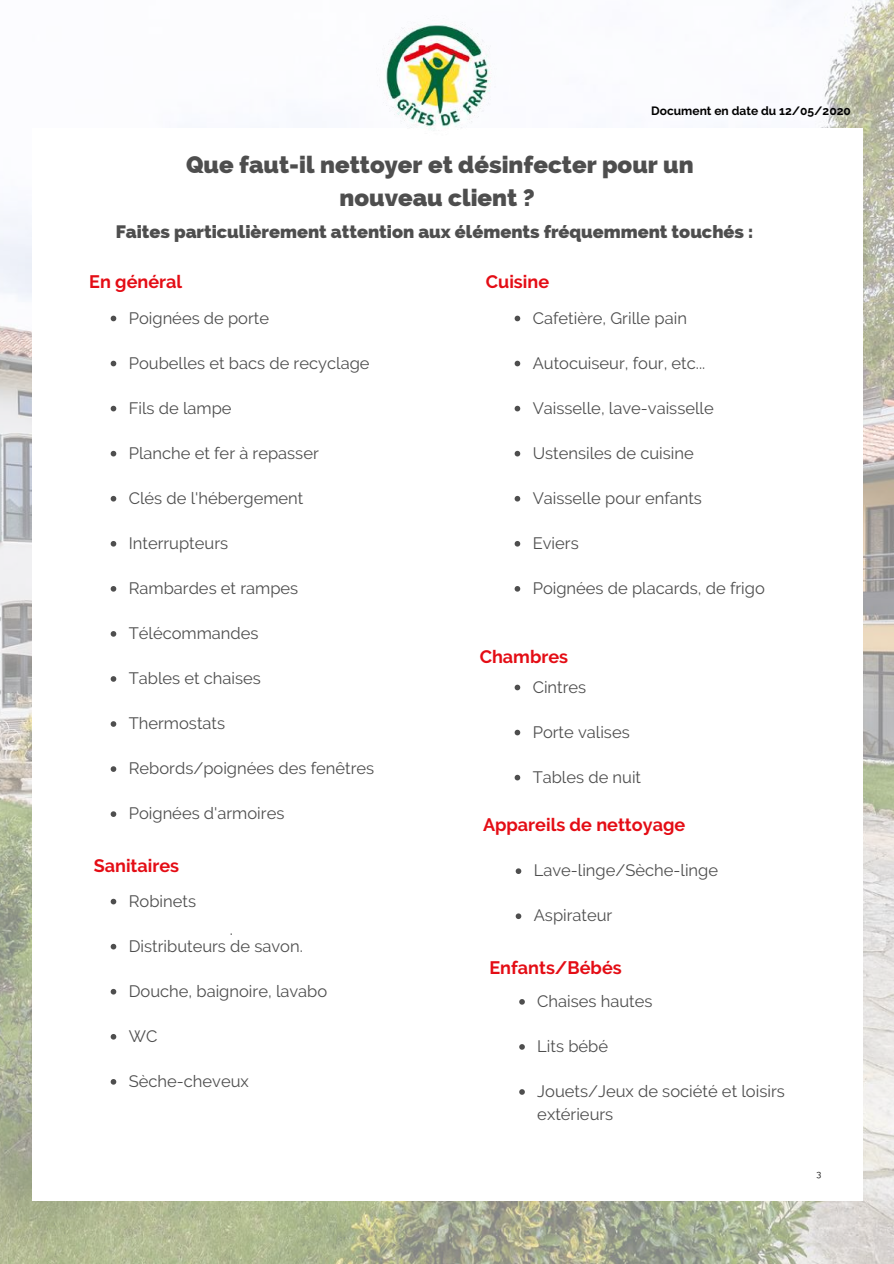
<style>
.page{position:relative;width:894px;height:1264px;background:#fff}
.page>*{position:absolute;margin:0;border:0;box-sizing:border-box;transform-origin:0 0}
.t1{font:800 24px/32.7px "Raleway";color:#4e4e4e;text-align:center}
.t2{font:700 18px "Raleway";color:#e40d15}
.t3{font:800 18px "Raleway";color:#4e4e4e}
.t4{font:16.5px/22.5px "Raleway";color:#4e4e4e}
.t5{font:700 12px "Raleway";color:#000}
.t6{font:9px "Raleway";color:#000}
</style>
<div class="page">
<img style="left:0;top:0;width:893px;height:1263px">
<div style="left:32px;top:198px;width:830px;height:939px;background:#fff"></div>
<div style="left:32px;top:128px;width:830px;height:70px;background:#fff"></div>
<div style="left:32px;top:1137px;width:830px;height:63px;background:#fff"></div>
<img style="left:370px;top:10px;width:132px;height:121px">
<svg style="left:514px;top:316px;width:6px;height:5px"></svg>
<svg style="left:514px;top:361px;width:6px;height:5px"></svg>
<svg style="left:514px;top:406px;width:6px;height:5px"></svg>
<svg style="left:514px;top:451px;width:6px;height:5px"></svg>
<svg style="left:514px;top:496px;width:6px;height:5px"></svg>
<svg style="left:514px;top:541px;width:6px;height:5px"></svg>
<svg style="left:514px;top:586px;width:6px;height:5px"></svg>
<svg style="left:514px;top:684px;width:6px;height:6px"></svg>
<svg style="left:514px;top:729px;width:6px;height:6px"></svg>
<svg style="left:514px;top:774px;width:6px;height:6px"></svg>
<svg style="left:111px;top:316px;width:5px;height:5px"></svg>
<svg style="left:111px;top:361px;width:5px;height:5px"></svg>
<svg style="left:111px;top:406px;width:5px;height:5px"></svg>
<svg style="left:111px;top:451px;width:5px;height:5px"></svg>
<svg style="left:111px;top:496px;width:5px;height:5px"></svg>
<svg style="left:111px;top:541px;width:5px;height:5px"></svg>
<svg style="left:111px;top:586px;width:5px;height:5px"></svg>
<svg style="left:111px;top:631px;width:5px;height:5px"></svg>
<svg style="left:111px;top:676px;width:5px;height:5px"></svg>
<svg style="left:111px;top:721px;width:5px;height:5px"></svg>
<svg style="left:111px;top:766px;width:5px;height:6px"></svg>
<svg style="left:111px;top:811px;width:5px;height:6px"></svg>
<svg style="left:111px;top:898px;width:5px;height:6px"></svg>
<svg style="left:111px;top:943px;width:5px;height:6px"></svg>
<svg style="left:111px;top:988px;width:5px;height:6px"></svg>
<svg style="left:111px;top:1034px;width:5px;height:5px"></svg>
<svg style="left:111px;top:1079px;width:5px;height:5px"></svg>
<svg style="left:515px;top:868px;width:6px;height:6px"></svg>
<svg style="left:515px;top:913px;width:6px;height:6px"></svg>
<svg style="left:519px;top:999px;width:5px;height:5px"></svg>
<svg style="left:519px;top:1044px;width:5px;height:5px"></svg>
<svg style="left:519px;top:1089px;width:5px;height:5px"></svg>
<p class="t5" style="left:651px;top:104px;width:201px">Document en date du 12/05/2020</p>
<h1 class="t1" style="left:186px;top:148px;width:509px">Que faut-il nettoyer et désinfecter pour un nouveau client ?</h1>
<p class="t3" style="left:116px;top:221px;width:638px">Faites particulièrement attention aux éléments fréquemment touchés :</p>
<p class="t2" style="left:89px;top:271px;width:94px">En général</p>
<p class="t2" style="left:485px;top:270px;width:65px">Cuisine</p>
<p class="t4" style="left:129px;top:306px;width:142px">Poignées de porte</p>
<p class="t4" style="left:129px;top:351px;width:242px">Poubelles et bacs de recyclage</p>
<p class="t4" style="left:129px;top:396px;width:104px">Fils de lampe</p>
<p class="t4" style="left:129px;top:441px;width:191px">Planche et fer à repasser</p>
<p class="t4" style="left:129px;top:486px;width:176px">Clés de l'hébergement</p>
<p class="t4" style="left:129px;top:532px;width:101px">Interrupteurs</p>
<p class="t4" style="left:129px;top:577px;width:171px">Rambardes et rampes</p>
<p class="t4" style="left:129px;top:622px;width:131px">Télécommandes</p>
<p class="t4" style="left:129px;top:667px;width:134px">Tables et chaises</p>
<p class="t4" style="left:129px;top:712px;width:98px">Thermostats</p>
<p class="t4" style="left:129px;top:757px;width:247px">Rebords/poignées des fenêtres</p>
<p class="t4" style="left:129px;top:802px;width:157px">Poignées d'armoires</p>
<p class="t2" style="left:94px;top:854px;width:87px">Sanitaires</p>
<p class="t4" style="left:129px;top:889px;width:69px">Robinets</p>
<p class="t4" style="left:129px;top:934px;width:175px">Distributeurs de savon.</p>
<p class="t4" style="left:129px;top:979px;width:200px">Douche, baignoire, lavabo</p>
<p class="t4" style="left:129px;top:1024px;width:30px">WC</p>
<p class="t4" style="left:129px;top:1069px;width:122px">Sèche-cheveux</p>
<p class="t4" style="left:230px;top:918px;width:5px">.</p>
<p class="t4" style="left:532px;top:306px;width:156px">Cafetière, Grille pain</p>
<p class="t4" style="left:532px;top:351px;width:174px">Autocuiseur, four, etc...</p>
<p class="t4" style="left:532px;top:396px;width:182px">Vaisselle, lave-vaisselle</p>
<p class="t4" style="left:532px;top:441px;width:162px">Ustensiles de cuisine</p>
<p class="t4" style="left:532px;top:486px;width:171px">Vaisselle pour enfants</p>
<p class="t4" style="left:532px;top:532px;width:47px">Eviers</p>
<p class="t4" style="left:532px;top:577px;width:234px">Poignées de placards, de frigo</p>
<p class="t2" style="left:479px;top:645px;width:90px">Chambres</p>
<p class="t4" style="left:532px;top:675px;width:55px">Cintres</p>
<p class="t4" style="left:532px;top:720px;width:98px">Porte valises</p>
<p class="t4" style="left:532px;top:765px;width:110px">Tables de nuit</p>
<p class="t2" style="left:483px;top:814px;width:204px">Appareils de nettoyage</p>
<p class="t4" style="left:533px;top:859px;width:186px">Lave-linge/Sèche-linge</p>
<p class="t4" style="left:533px;top:904px;width:80px">Aspirateur</p>
<p class="t2" style="left:489px;top:957px;width:134px">Enfants/Bébés</p>
<p class="t4" style="left:537px;top:989px;width:117px">Chaises hautes</p>
<p class="t4" style="left:537px;top:1034px;width:72px">Lits bébé</p>
<p class="t4" style="left:537px;top:1079px;width:249px">Jouets/Jeux de société et loisirs extérieurs</p>
<p class="t6" style="left:816px;top:1168px;width:6px">3</p>
</div>
